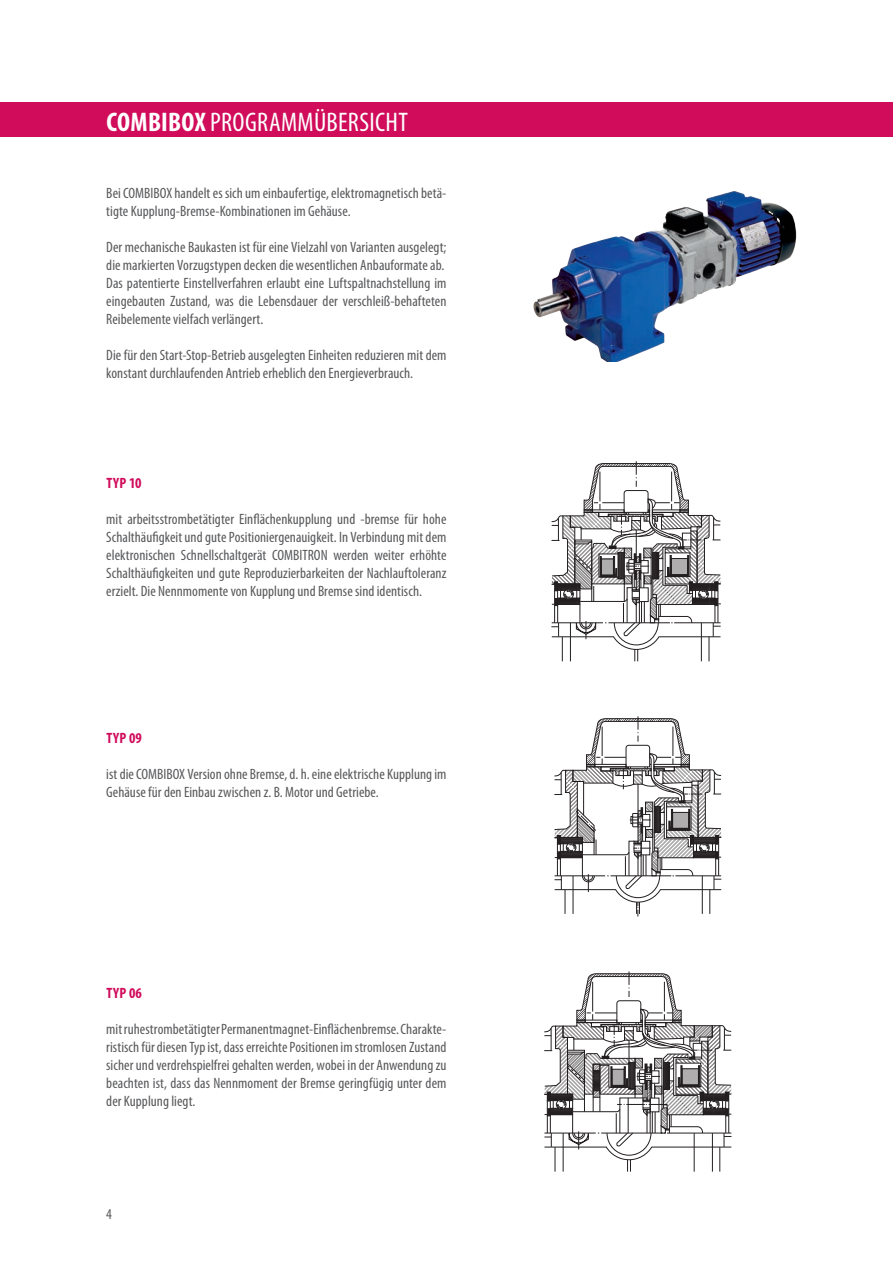
<style>
.page{position:relative;width:893px;height:1263px;background:#fff}
.page>*{position:absolute;margin:0;border:0;box-sizing:border-box;transform-origin:0 0}
.t1{font:condensed 27px "Myriad Pro";letter-spacing:.01em;color:#fff}
.t2{font:condensed 15px/18px "Myriad Pro";letter-spacing:.005em;color:#57585a}
.t3{font:700 condensed 15px "Myriad Pro";letter-spacing:.03em;color:#d00c5b}
.s1{font-weight:700}
</style>
<div class="page">
<div style="left:0;top:102px;width:893px;height:34px;background:#d00c5b"></div>
<svg style="left:544px;top:971px;width:188px;height:200px"></svg>
<svg style="left:554px;top:716px;width:168px;height:200px"></svg>
<svg style="left:551px;top:461px;width:170px;height:200px"></svg>
<img style="left:533px;top:191px;width:264px;height:171px">
<h1 class="t1" style="left:107px;top:106px;width:303px"><span class="s1">COMBIBOX</span> PROGRAMMÜBERSICHT</h1>
<p class="t2" style="left:106px;top:184px;width:342px">Bei COMBIBOX handelt es sich um einbaufertige, elektromagnetisch betä&shy;tigte Kupplung‑Bremse-Kombinationen im Gehäuse.</p>
<p class="t2" style="left:106px;top:238px;width:342px">Der mechanische Baukasten ist für eine Vielzahl von Varianten ausgelegt; die markierten Vorzugstypen decken die wesentlichen Anbauformate ab.<br>Das patentierte Einstellverfahren erlaubt eine Luftspaltnachstellung im eingebauten Zustand, was die Lebensdauer der verschleiß-behafteten Reibelemente vielfach verlängert.</p>
<p class="t2" style="left:106px;top:346px;width:342px">Die für den Start-Stop-Betrieb ausgelegten Einheiten reduzieren mit dem konstant durchlaufenden Antrieb erheblich den Energieverbrauch.</p>
<p class="t3" style="left:106px;top:473px;width:36px">TYP 10</p>
<p class="t2" style="left:106px;top:509px;width:342px;text-align:justify">mit arbeitsstrombetätigter Einflächenkupplung und -bremse für hohe Schalthäufigkeit und gute Positioniergenauigkeit. In Verbindung mit dem elektronischen Schnellschaltgerät COMBITRON werden weiter erhöhte Schalthäufigkeiten und gute Reproduzierbarkeiten der Nachlauftoleranz erzielt. Die Nennmomente von Kupplung und Bremse sind identisch.</p>
<p class="t3" style="left:106px;top:728px;width:37px">TYP 09</p>
<p class="t2" style="left:106px;top:764px;width:342px">ist die COMBIBOX Version ohne Bremse, d. h. eine elektrische Kupplung im<br>Gehäuse für den Einbau zwischen z. B. Motor und Getriebe.</p>
<p class="t3" style="left:106px;top:983px;width:37px">TYP 06</p>
<p class="t2" style="left:106px;top:1020px;width:342px;text-align:justify">mit ruhestrombetätigter Permanentmagnet-Einflächenbremse. Charakte&shy;ristisch für diesen Typ ist, dass erreichte Positionen im stromlosen Zustand sicher und verdrehspielfrei gehalten werden, wobei in der Anwendung zu beachten ist, dass das Nennmoment der Bremse geringfügig unter dem der Kupplung liegt.</p>
<p class="t2" style="left:106px;top:1205px;width:7px">4</p>
</div>
